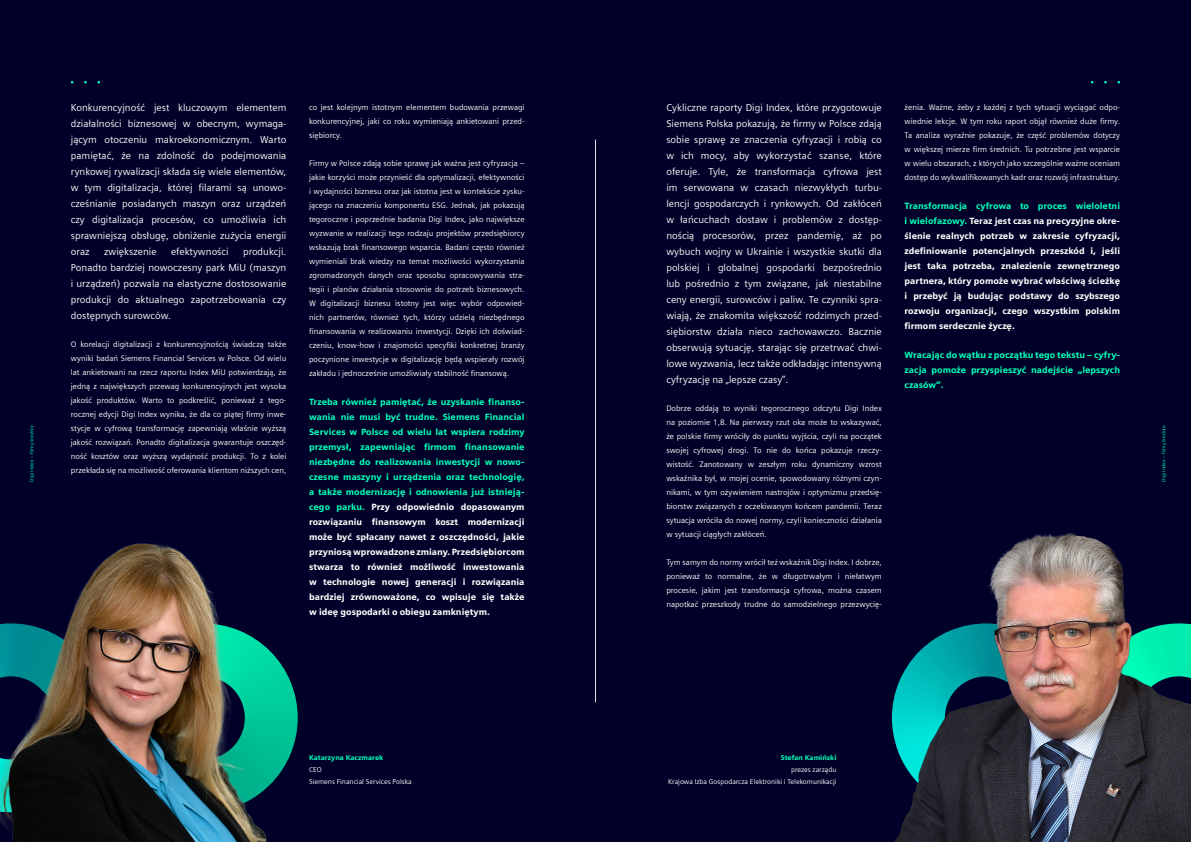
<style>
.page{position:relative;width:1191px;height:842px;background:#fff}
.page>*{position:absolute;margin:0;border:0;box-sizing:border-box;transform-origin:0 0}
.t1{font:10px/16px "Siemens Sans";color:#fff;text-align:justify}
.t2{font:900 9px/15px "Siemens Sans";color:#fff;text-align:justify}
.t3{font:900 9px/15px "Siemens Sans";color:#00ffb9;text-align:justify}
.t4{font:8px/14px "Siemens Sans";color:#fff;text-align:justify}
.t5{font:7px/12px "Siemens Sans";color:#fff}
.t6{font:900 7px "Siemens Sans";color:#00ffb9}
.t7{font:5px "Siemens Sans";color:#00ffb9}
.s1{color:#00ffb9}
</style>
<div class="page">
<div style="left:0;top:0;width:595px;height:842px;background:#000028"></div>
<div style="left:595px;top:0;width:596px;height:842px;background:#000028"></div>
<img style="left:0;top:543px;width:298px;height:299px">
<hr style="left:595px;top:140px;width:1px;height:562px;background:#e5e5e9">
<img style="left:891px;top:533px;width:300px;height:309px">
<p class="t7" style="left:29px;top:482px;width:57px;rotate:-90deg">Digi Index – firmy średnie</p>
<p class="t1" style="left:71px;top:100px;width:217px">Konkurencyjność jest kluczowym elementem działalności biznesowej w obecnym, wymaga&shy;jącym otoczeniu makroekonomicznym. Warto pamiętać, że na zdolność do podejmowania rynkowej rywalizacji składa się wiele elementów, w tym digitalizacja, której filarami są unowo&shy;cześnianie posiadanych maszyn oraz urządzeń czy digitalizacja procesów, co umożliwia ich sprawniejszą obsługę, obniżenie zużycia energii oraz</p>
<p class="t1" style="left:71px;top:244px;width:217px;text-indent:172px">produkcji.<br>Ponadto bardziej nowoczesny park MiU (maszyn i urządzeń) pozwala na elastyczne dostosowanie produkcji do aktualnego zapotrzebowania czy dostępnych surowców.</p>
<p class="t4" style="left:71px;top:337px;width:217px">O korelacji digitalizacji z konkurencyjnością świadczą także wyniki badań Siemens Financial Services w Polsce. Od wielu lat ankietowani na rzecz raportu Index MiU potwierdzają, że jedną z największych przewag konkurencyjnych jest wysoka jakość produktów. Warto to podkreślić, ponieważ z tego&shy;rocznej edycji Digi Index wynika, że dla co piątej firmy inwe&shy;stycje w cyfrową transformację zapewniają właśnie wyższą jakość rozwiązań. Ponadto digitalizacja gwarantuje oszczęd&shy;ność kosztów oraz wyższą wydajność produkcji. To z kolei przekłada się na możliwość oferowania klientom niższych cen,</p>
<p class="t1" style="left:104px;top:244px;width:54px">zwiększenie</p>
<p class="t1" style="left:171px;top:244px;width:59px">efektywności</p>
<p class="t4" style="left:309px;top:100px;width:217px">co jest kolejnym istotnym elementem budowania przewagi konkurencyjnej, jaki co roku wymieniają ankietowani przed&shy;siębiorcy.</p>
<p class="t4" style="left:309px;top:156px;width:217px">Firmy w Polsce zdają sobie sprawę jak ważna jest cyfryzacja – jakie korzyści może przynieść dla optymalizacji, efektywności i wydajności biznesu oraz jak istotna jest w kontekście zysku&shy;jącego na znaczeniu komponentu ESG. Jednak, jak pokazują tegoroczne i poprzednie badania Digi Index, jako największe wyzwanie w realizacji tego rodzaju projektów przedsiębiorcy wskazują brak finansowego wsparcia. Badani często również wymieniali brak wiedzy na temat możliwości wykorzystania zgromadzonych danych oraz sposobu opracowywania stra&shy;tegii i planów działania stosownie do potrzeb biznesowych.<br>W digitalizacji biznesu istotny jest więc wybór odpowied&shy;nich partnerów, również tych, którzy udzielą niezbędnego finansowania w realizowaniu inwestycji. Dzięki ich doświad&shy;czeniu, know-how i znajomości specyfiki konkretnej branży poczynione inwestycje w digitalizację będą wspierały rozwój zakładu i jednocześnie umożliwiały stabilność finansową.</p>
<p class="t2" style="left:309px;top:394px;width:217px"><span class="s1">Trzeba również pamiętać, że uzyskanie finanso&shy;wania nie musi być trudne. Siemens Financial Services w Polsce od wielu lat wspiera rodzimy przemysł, zapewniając firmom finansowanie niezbędne do realizowania inwestycji w nowo&shy;czesne maszyny i urządzenia oraz technologię, a także modernizację i odnowienia już istnieją&shy;cego parku.</span> Przy odpowiednio dopasowanym rozwiązaniu finansowym koszt modernizacji może być spłacany nawet z oszczędności, jakie przyniosą wprowadzone zmiany. Przedsiębiorcom stwarza to również możliwość inwestowania w technologie nowej generacji i rozwiązania bardziej zrównoważone, co wpisuje się także w ideę gospodarki o obiegu zamkniętym.</p>
<p class="t6" style="left:309px;top:753px;width:76px">Katarzyna Kaczmarek</p>
<p class="t5" style="left:309px;top:763px;width:104px">CEO<br>Siemens Financial Services Polska</p>
<p class="t1" style="left:666px;top:100px;width:217px">Cykliczne raporty Digi Index, które przygotowuje Siemens Polska pokazują, że firmy w Polsce zdają sobie sprawę ze znaczenia cyfryzacji i robią co w ich mocy, aby wykorzystać szanse, które oferuje. Tyle, że transformacja cyfrowa jest im serwowana w czasach niezwykłych turbu&shy;lencji gospodarczych i rynkowych. Od zakłóceń w łańcuchach dostaw i problemów z dostęp&shy;nością procesorów, przez pandemię, aż po wybuch wojny w Ukrainie i wszystkie skutki dla polskiej i globalnej gospodarki bezpośrednio lub pośrednio z tym związane, jak niestabilne ceny energii, surowców i paliw. Te czynniki spra&shy;wiają, że znakomita większość rodzimych przed&shy;siębiorstw działa nieco zachowawczo. Bacznie obserwują sytuację, starając się przetrwać chwi&shy;lowe wyzwania, lecz także odkładając intensywną cyfryzację na „lepsze czasy”.</p>
<p class="t4" style="left:666px;top:401px;width:217px">Dobrze oddają to wyniki tegorocznego odczytu Digi Index na poziomie 1,8. Na pierwszy rzut oka może to wskazywać, że polskie firmy wróciły do punktu wyjścia, czyli na początek swojej cyfrowej drogi. To nie do końca pokazuje rzeczy&shy;wistość. Zanotowany w zeszłym roku dynamiczny wzrost wskaźnika był, w mojej ocenie, spowodowany różnymi czyn&shy;nikami, w tym ożywieniem nastrojów i optymizmu przedsię&shy;biorstw związanych z oczekiwanym końcem pandemii. Teraz sytuacja wróciła do nowej normy, czyli konieczności działania w sytuacji ciągłych zakłóceń.</p>
<p class="t4" style="left:666px;top:555px;width:217px">Tym samym do normy wrócił też wskaźnik Digi Index. I dobrze, ponieważ to normalne, że w długotrwałym i niełatwym procesie, jakim jest transformacja cyfrowa, można czasem napotkać przeszkody trudne do samodzielnego przezwycię-</p>
<p class="t4" style="left:904px;top:100px;width:217px">żenia. Ważne, żeby z każdej z tych sytuacji wyciągać odpo&shy;wiednie lekcje. W tym roku raport objął również duże firmy.<br>Ta analiza wyraźnie pokazuje, że część problemów dotyczy w większej mierze firm średnich. Tu potrzebne jest wsparcie w wielu obszarach, z których jako szczególnie ważne oceniam dostęp do wykwalifikowanych kadr oraz rozwój infrastruktury.</p>
<p class="t2" style="left:904px;top:198px;width:217px"><span class="s1">Transformacja cyfrowa to proces wieloletni i wielofazowy.</span> Teraz jest czas na precyzyjne okre&shy;ślenie realnych potrzeb w zakresie cyfryzacji, zdefiniowanie potencjalnych przeszkód i, jeśli jest taka potrzeba, znalezienie zewnętrznego partnera, który pomoże wybrać właściwą ścieżkę i przebyć ją budując podstawy do szybszego rozwoju organizacji, czego wszystkim polskim firmom serdecznie życzę.</p>
<p class="t3" style="left:904px;top:347px;width:217px">Wracając do wątku z początku tego tekstu – cyfry&shy;zacja pomoże przyspieszyć nadejście „lepszych czasów”.</p>
<p class="t7" style="left:1161px;top:482px;width:57px;rotate:-90deg">Digi Index – firmy średnie</p>
<p class="t6" style="left:781px;top:753px;width:57px">Stefan Kamiński</p>
<p class="t5" style="left:668px;top:763px;width:170px;text-align:right">prezes zarządu<br>Krajowa Izba Gospodarcza Elektroniki i Telekomunikacji</p>
</div>
